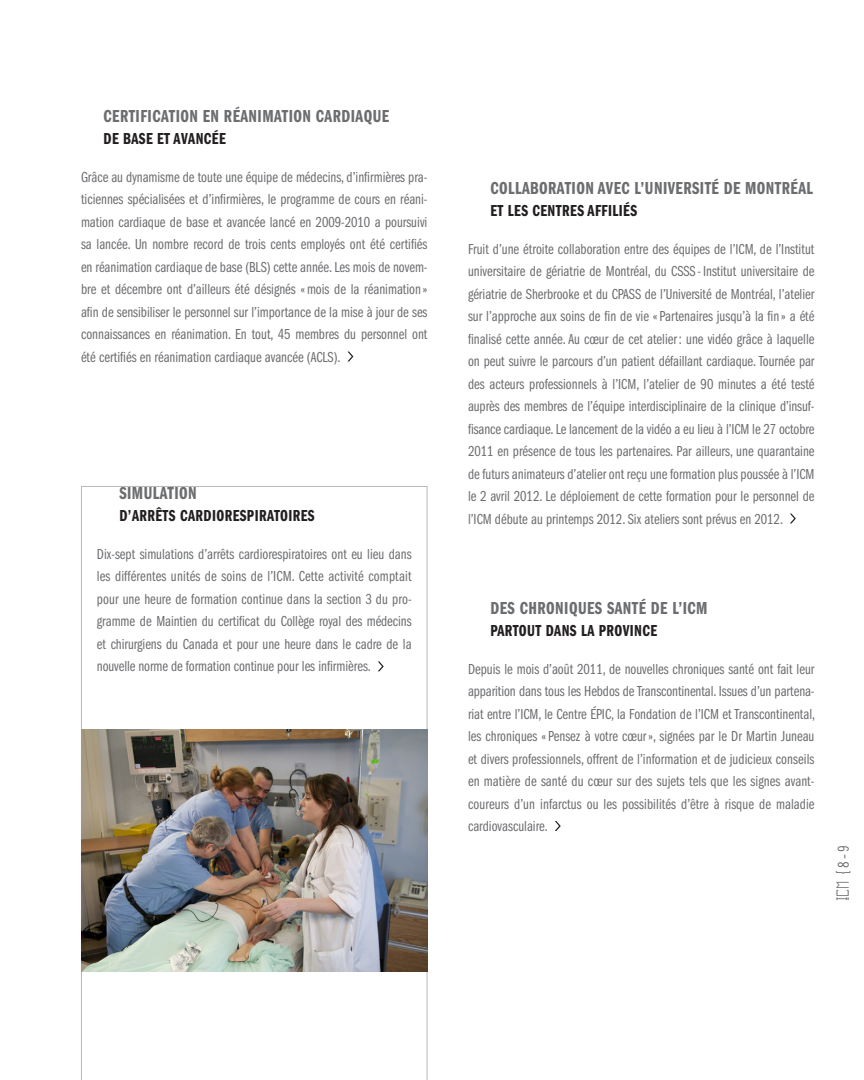
<style>
.page{position:relative;width:864px;height:1080px;background:#fff}
.page>*{position:absolute;margin:0;border:0;box-sizing:border-box;transform-origin:0 0}
.t1{font:18px "Franklin Gothic Demi Cmpr";letter-spacing:.025em;color:#6c6d70}
.t2{font:16.5px "Franklin Gothic Demi Cmpr";letter-spacing:.025em;color:#231f20}
.t3{font:15px/22.5px "Franklin Gothic Book Cmpr";color:#6c6d70;text-align:justify}
.t4{font:15px "Kashmir";color:#6c6d70}
.s1{font-size:16.5px}
.s2{font-family:"Trade Gothic Cond Eighteen"}
</style>
<div class="page">
<svg style="left:347px;top:352px;width:6px;height:10px"></svg>
<svg style="left:790px;top:514px;width:6px;height:10px"></svg>
<svg style="left:555px;top:821px;width:6px;height:10px"></svg>
<svg style="left:81px;top:486px;width:346px;height:594px"></svg>
<img style="left:81px;top:729px;width:347px;height:243px">
<p class="t1" style="left:104px;top:106px;width:287px">CERTIFICATION EN RÉANIMATION CARDIAQUE</p>
<p class="t2" style="left:104px;top:129px;width:124px">DE BASE ET AVANCÉE</p>
<p class="t3" style="left:81px;top:166px;width:348px">Grâce au dynamisme de toute une équipe de médecins, d’infirmières pra&shy;ticiennes spécialisées et d’infirmières, le programme de cours en réani&shy;mation cardiaque de base et avancée lancé en 2009-2010 a poursuivi sa lancée. Un nombre record de trois cents employés ont été certifiés en réanimation cardiaque de base (BLS) cette année. Les mois de novem&shy;bre et décembre ont d’ailleurs été désignés «mois de la réanimation» afin de sensibiliser le personnel sur l’importance de la mise à jour de ses connaissances en réanimation. En tout, 45 membres du personnel ont été certifiés en réanimation cardiaque avancée (ACLS).</p>
<p class="t1" style="left:490px;top:178px;width:321px">COLLABORATION AVEC L’UNIVERSITÉ DE MONTRÉAL</p>
<p class="t2" style="left:490px;top:201px;width:148px">ET LES CENTRES AFFILI ÉS</p>
<p class="t3" style="left:468px;top:238px;width:348px">Fruit d’une étroite collaboration entre des équipes de l’ICM, de l’Institut universitaire de gériatrie de Montréal, du CSSS - Institut universitaire de gériatrie de Sherbrooke et du CPASS de l’Université de Montréal, l’atelier sur l’approche aux soins de fin de vie «Partenaires jusqu’à la fin» a été finalisé cette année. Au cœur de cet atelier : une vidéo grâce à laquelle on peut suivre le parcours d’un patient défaillant cardiaque. Tournée par des acteurs professionnels à l’ICM, l’atelier de 90 minutes a été testé auprès des membres de l’équipe interdisciplinaire de la clinique d’insuf&shy;fisance cardiaque. Le lancement de la vidéo a eu lieu à l’ICM le 27 octobre 2011 en présence de tous les partenaires. Par ailleurs, une quarantaine de futurs animateurs d’atelier ont reçu une formation plus poussée à l’ICM le 2 avril 2012. Le déploiement de cette formation pour le personnel de l’ICM débute au printemps 2012. Six ateliers sont prévus en 2012.</p>
<p class="t1" style="left:119px;top:483px;width:79px">SIMULATION</p>
<p class="t2" style="left:119px;top:507px;width:197px">D’ARRÊTS CARDIORESPIRATOIRES</p>
<p class="t3" style="left:97px;top:543px;width:316px">Dix-sept simulations d’arrêts cardiorespiratoires ont eu lieu dans les différentes unités de soins de l’ICM. Cette activité comptait pour une heure de formation continue dans la section 3 du pro&shy;gramme de Maintien du certificat du Collège royal des médecins et chirurgiens du Canada et pour une heure dans le cadre de la nouvelle norme de formation continue pour les infirmières.</p>
<p class="t1" style="left:490px;top:598px;width:219px">DES CHRONIQUES SANTÉ DE L’ICM</p>
<p class="t2" style="left:490px;top:621px;width:9px">PARTOUT</p>
<p class="t2" style="left:546px;top:621px;width:9px">DANS</p>
<p class="t2" style="left:581px;top:621px;width:78px">LA PROVINCE</p>
<p class="t3" style="left:468px;top:658px;width:349px">Depuis le mois d’août 2011, de nouvelles chroniques santé ont fait leur apparition dans tous les Hebdos de Transcontinental. Issues d’un partena&shy;riat entre l’ICM, le Centre ÉPIC, la Fondation de l’ICM et Transcontinental, les chroniques «Pensez à votre cœur», signées par le Dr Martin Juneau et divers professionnels, offrent de l’information et de judicieux conseils en matière de santé du cœur sur des sujets tels que les signes avant&shy;coureurs d’un infarctus ou les possibilités d’être à risque de maladie cardiovasculaire.</p>
<p class="t4" style="left:834px;top:900px;width:56px;rotate:-90deg">ICM <span class="s1">{</span><span class="s2">8-9</span></p>
</div>
